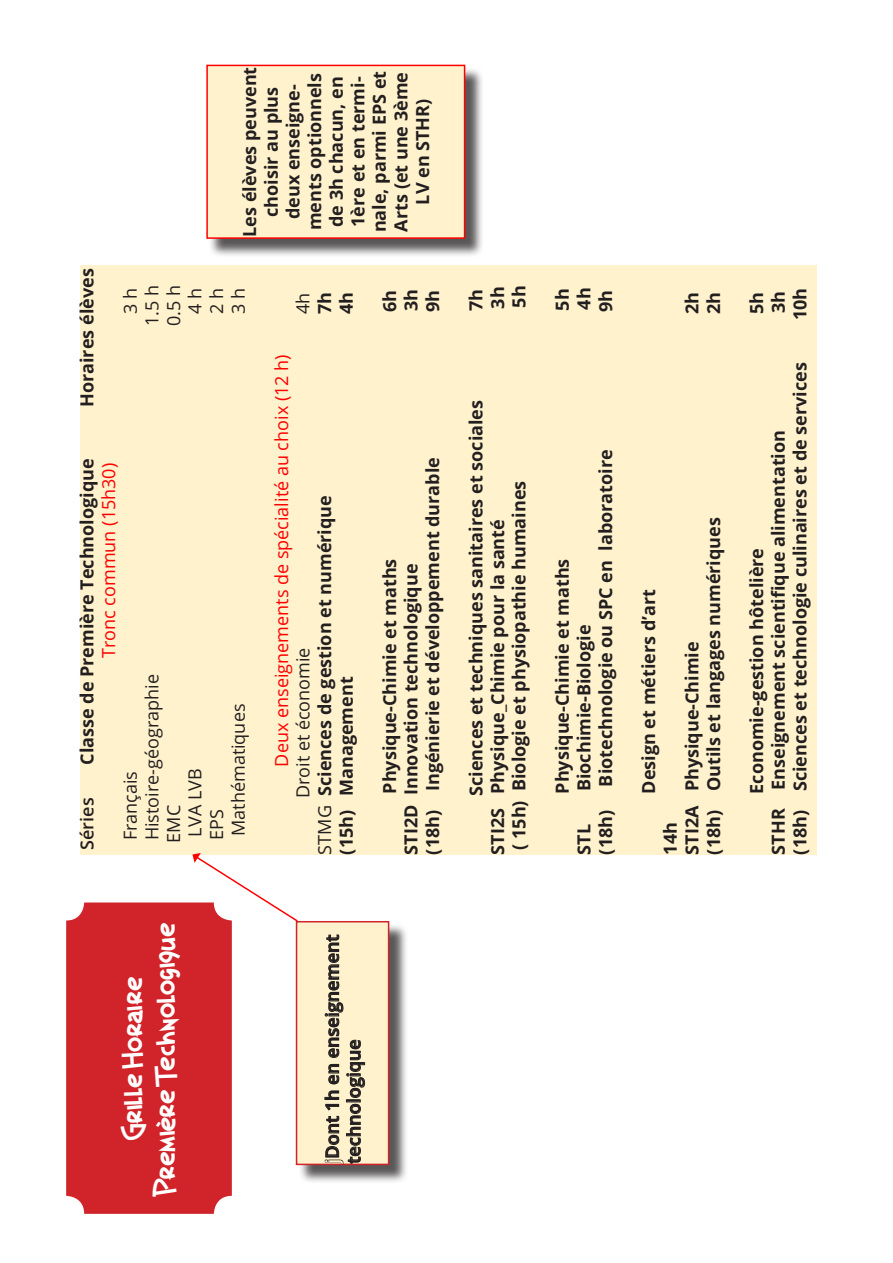
<style>
.page{position:relative;width:893px;height:1263px;background:#fff}
.page>*{position:absolute;margin:0;border:0;box-sizing:border-box;transform-origin:0 0}
.t1{font:27px "German Beauty";color:#fff}
.t2{font:700 18px/21.6px "Open Sans";color:#231f20;text-align:center}
.t3{font:18px "Open Sans";color:#231f20}
.t4{font:18px "Open Sans";color:#f00}
.t5{font:600 18px "Open Sans";color:#231f20}
.s1{font-weight:400}
.s2{color:#fff2cc}
</style>
<div class="page">
<div style="left:80px;top:265px;width:736px;height:589px;background:#fff2cc"></div>
<div style="left:298px;top:923px;width:110px;height:261px;background:#231f20;opacity:.75"></div>
<div style="left:297px;top:922px;width:92px;height:242px;background:#fff2cc"></div>
<svg style="left:324px;top:934px;width:41px;height:228px"></svg>
<div style="left:296px;top:921px;width:93px;height:244px;border:2px solid #d1232a"></div>
<div style="left:66px;top:902px;width:166px;height:312px;background:#d1232a;border-radius:18px"></div>
<svg style="left:192px;top:853px;width:107px;height:70px"></svg>
<div style="left:209px;top:67px;width:275px;height:190px;background:#231f20;opacity:.75"></div>
<div style="left:207px;top:65px;width:258px;height:173px;background:#fff2cc"></div>
<div style="left:206px;top:65px;width:259px;height:174px;border:2px solid #f00"></div>
<p class="t2" style="left:239px;top:237px;width:172px;rotate:-90deg">Les élèves peuvent choisir au plus deux enseigne&shy;ments optionnels de 3h chacun, en<br>1ère et en termi&shy;nale, parmi EPS et<br>Arts (et une 3ème<br>LV en STHR)</p>
<p class="t2" style="left:76px;top:407px;width:140px;rotate:-90deg">Horaires élèves</p>
<p class="t3" style="left:140px;top:326px;width:43px;rotate:-90deg">1.5 h</p>
<p class="t3" style="left:161px;top:326px;width:43px;rotate:-90deg">0.5 h</p>
<p class="t3" style="left:118px;top:314px;width:28px;rotate:-90deg">3 h</p>
<p class="t3" style="left:204px;top:314px;width:28px;rotate:-90deg">2 h</p>
<p class="t3" style="left:226px;top:314px;width:28px;rotate:-90deg">3 h</p>
<p class="t3" style="left:183px;top:314px;width:28px;rotate:-90deg">4 h</p>
<p class="t2" style="left:76px;top:765px;width:308px;rotate:-90deg">Classe de Première Technologique</p>
<p class="t4" style="left:96px;top:658px;width:197px;rotate:-90deg">Tronc commun (15h30)</p>
<p class="t3" style="left:140px;top:840px;width:168px;rotate:-90deg">Histoire-géographie</p>
<p class="t3" style="left:118px;top:840px;width:71px;rotate:-90deg">Français</p>
<p class="t5" style="left:75px;top:850px;width:54px;rotate:-90deg">Séries</p>
<p class="t3" style="left:161px;top:842px;width:39px;rotate:-90deg">EMC</p>
<p class="t3" style="left:183px;top:836px;width:69px;rotate:-90deg">LVA LVB</p>
<p class="t3" style="left:226px;top:836px;width:134px;rotate:-90deg">Mathématiques</p>
<p class="t3" style="left:204px;top:839px;width:32px;rotate:-90deg">EPS</p>
<p class="t2" style="left:313px;top:314px;width:24px;rotate:-90deg">7h</p>
<p class="t2" style="left:335px;top:314px;width:24px;rotate:-90deg">4h</p>
<p class="t3" style="left:291px;top:314px;width:23px;rotate:-90deg">4h</p>
<p class="t4" style="left:269px;top:766px;width:414px;rotate:-90deg">Deux enseignements de spécialité au choix (12 h)</p>
<p class="t2" style="left:313px;top:854px;width:361px;rotate:-90deg"><span class="s1">STMG</span> Sciences de gestion et numérique</p>
<p class="t3" style="left:291px;top:798px;width:152px;rotate:-90deg">Droit et économie</p>
<p class="t2" style="left:335px;top:854px;width:179px;rotate:-90deg">(15h) Management</p>
<p class="t2" style="left:400px;top:311px;width:24px;rotate:-90deg">3h</p>
<p class="t2" style="left:378px;top:312px;width:24px;rotate:-90deg">6h</p>
<p class="t2" style="left:421px;top:312px;width:24px;rotate:-90deg">9h</p>
<p class="t2" style="left:421px;top:854px;width:399px;rotate:-90deg">(18h) Ingénierie et développement durable</p>
<p class="t2" style="left:378px;top:794px;width:236px;rotate:-90deg">Physique-Chimie et maths</p>
<p class="t2" style="left:400px;top:854px;width:292px;rotate:-90deg">STI2D Innovation technologique</p>
<p class="t2" style="left:508px;top:308px;width:24px;rotate:-90deg">5h</p>
<p class="t2" style="left:486px;top:309px;width:24px;rotate:-90deg">3h</p>
<p class="t2" style="left:465px;top:311px;width:24px;rotate:-90deg">7h</p>
<p class="t2" style="left:465px;top:796px;width:397px;rotate:-90deg">Sciences et techniques sanitaires et sociales</p>
<p class="t2" style="left:508px;top:850px;width:370px;rotate:-90deg">( 15h) Biologie et physiopathie humaines</p>
<p class="t2" style="left:486px;top:854px;width:337px;rotate:-90deg">STI2S Physique_Chimie pour la santé</p>
<p class="t2" style="left:573px;top:310px;width:24px;rotate:-90deg">4h</p>
<p class="t2" style="left:551px;top:311px;width:24px;rotate:-90deg">5h</p>
<p class="t2" style="left:594px;top:312px;width:24px;rotate:-90deg">9h</p>
<p class="t2" style="left:702px;top:314px;width:24px;rotate:-90deg">2h</p>
<p class="t2" style="left:681px;top:314px;width:24px;rotate:-90deg">2h</p>
<p class="t2" style="left:594px;top:786px;width:338px;rotate:-90deg">Biotechnologie ou SPC en laboratoire</p>
<p class="t2" style="left:551px;top:794px;width:236px;rotate:-90deg">Physique-Chimie et maths</p>
<p class="t2" style="left:573px;top:791px;width:168px;rotate:-90deg">Biochimie-Biologie</p>
<p class="t2" style="left:594px;top:854px;width:46px;rotate:-90deg">(18h)</p>
<p class="t2" style="left:573px;top:854px;width:32px;rotate:-90deg">STL</p>
<p class="t2" style="left:702px;top:854px;width:339px;rotate:-90deg">(18h) Outils et langages numériques</p>
<p class="t2" style="left:637px;top:794px;width:206px;rotate:-90deg">Design et métiers d’art</p>
<p class="t2" style="left:681px;top:854px;width:215px;rotate:-90deg">STI2A Physique-Chimie</p>
<p class="t2" style="left:659px;top:854px;width:34px;rotate:-90deg">14h</p>
<p class="t2" style="left:789px;top:320px;width:34px;rotate:-90deg">10h</p>
<p class="t2" style="left:767px;top:313px;width:24px;rotate:-90deg">3h</p>
<p class="t2" style="left:745px;top:314px;width:24px;rotate:-90deg">5h</p>
<p class="t2" style="left:789px;top:854px;width:494px;rotate:-90deg">(18h) Sciences et technologie culinaires et de services</p>
<p class="t2" style="left:767px;top:854px;width:426px;rotate:-90deg">STHR Enseignement scientifique alimentation</p>
<p class="t2" style="left:745px;top:794px;width:247px;rotate:-90deg">Economie-gestion hôtelière</p>
<p class="t1" style="left:152px;top:1194px;width:273px;rotate:-90deg">Première Technologique</p>
<p class="t1" style="left:119px;top:1140px;width:164px;rotate:-90deg">Grille Horaire</p>
<p class="t5" style="left:320px;top:1163px;width:231px;rotate:-90deg"><span class="s2">j</span>Dont 1h en enseignement</p>
<p class="t5" style="left:341px;top:1163px;width:126px;rotate:-90deg">technologique</p>
</div>
